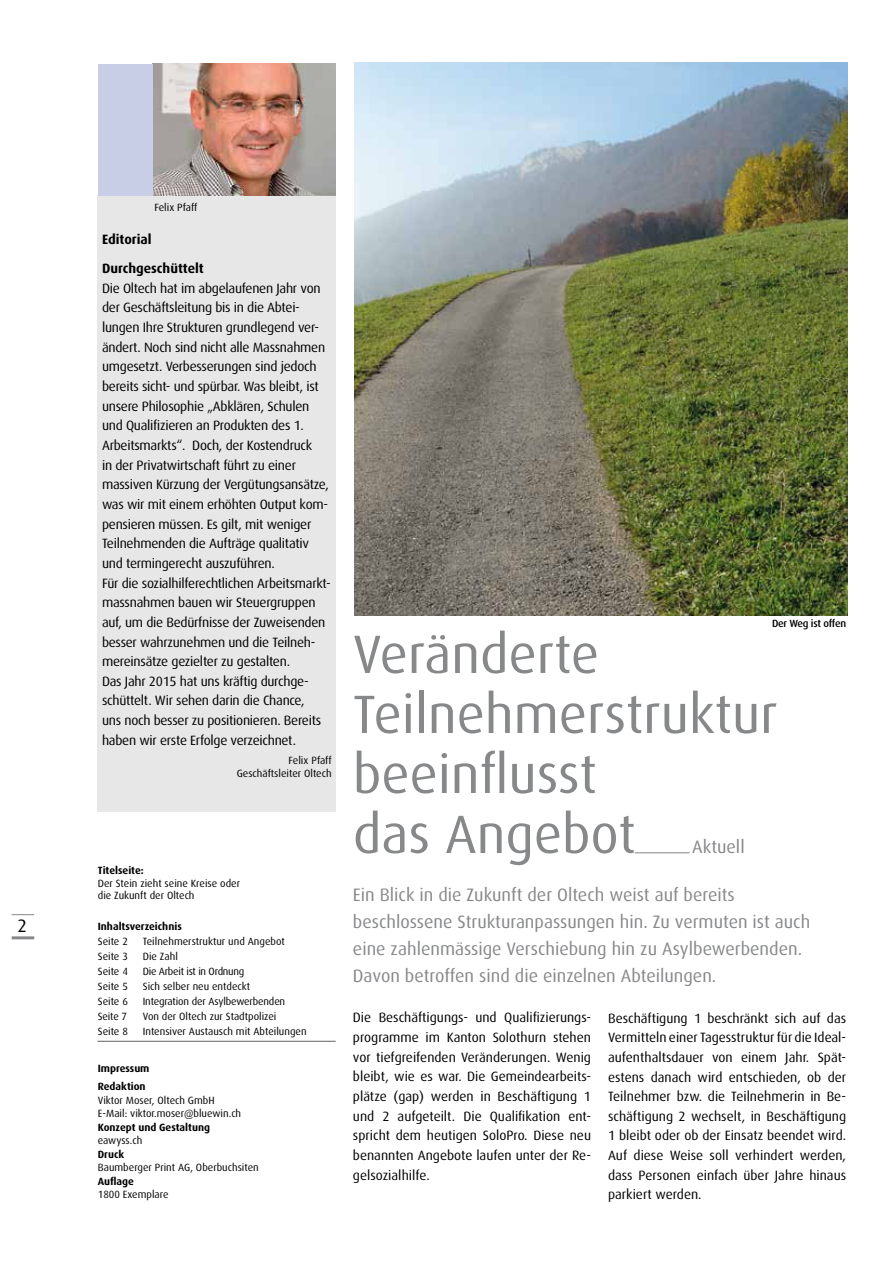
<style>
.page{position:relative;width:893px;height:1263px;background:#fff}
.page>*{position:absolute;margin:0;border:0;box-sizing:border-box;transform-origin:0 0}
.t1{font:54px/60px "Dax OT";color:#87888a}
.t2{font:18px/27px "Dax OT";color:#87888a}
.t3{font:18px "Dax OT";color:#000}
.t4{font:13.5px/19.6px "Dax OT";letter-spacing:-.02em;color:#000;text-align:justify}
.t5{font:700 13.5px/28.7px "Dax OT";color:#000}
.t6{font:10.5px/12.6px "Dax OT";color:#000}
.t7{font:700 10.5px/18px "Dax OT";color:#000}
.t8{font:10.5px "Dax OT";letter-spacing:-.025em;color:#000}
.t9{font:500 10.5px "Dax OT";letter-spacing:-.025em;color:#000}
</style>
<div class="page">
<svg style="left:12px;top:914px;width:22px;height:1px"></svg>
<hr style="left:12px;top:936px;width:22px;height:3px;background:#87888a">
<div style="left:98px;top:195px;width:238px;height:617px;background:#e7e7e8"></div>
<hr style="left:98px;top:1041px;width:238px;height:1px;background:#707172">
<img style="left:152px;top:64px;width:184px;height:132px">
<div style="left:98px;top:64px;width:54px;height:132px;background:#c8cee6"></div>
<hr style="left:635px;top:852px;width:55px;height:1px;background:#87888a">
<img style="left:354px;top:63px;width:493px;height:552px">
<h2 class="t3" style="left:17px;top:908px;width:11px">2</h2>
<p class="t6" style="left:154px;top:199px;width:45px">Felix Pfaff</p>
<p class="t5" style="left:102px;top:223px;width:103px">Editorial<br>Durchgeschüttelt</p>
<p class="t4" style="left:102px;top:276px;width:230px;text-align:left">Die Oltech hat im abgelaufenen Jahr von der Geschäftsleitung bis in die Abtei&shy;lungen Ihre Strukturen grundlegend ver&shy;ändert. Noch sind nicht alle Massnahmen umgesetzt. Verbesserungen sind jedoch bereits sicht- und spürbar. Was bleibt, ist unsere Philosophie „Abklären, Schulen und Qualifizieren an Produkten des 1.<br>Arbeitsmarkts“. Doch, der Kostendruck<br>in der Privatwirtschaft führt zu einer massiven Kürzung der Vergütungsansätze, was wir mit einem erhöhten Output kom&shy;pensieren müssen. Es gilt, mit weniger Teilnehmenden die Aufträge qualitativ und termingerecht auszuführen.<br>Für die sozialhilferechtlichen Arbeitsmarkt&shy;massnahmen bauen wir Steuergruppen auf, um die Bedürfnisse der Zuweisenden besser wahrzunehmen und die Teilneh&shy;mereinsätze gezielter zu gestalten.<br>Das Jahr 2015 hat uns kräftig durchge&shy;schüttelt. Wir sehen darin die Chance,<br>uns noch besser zu positionieren. Bereits haben wir erste Erfolge verzeichnet.</p>
<p class="t6" style="left:237px;top:752px;width:96px;text-align:right">Felix Pfaff<br>Geschäftsleiter Oltech</p>
<p class="t7" style="left:98px;top:859px;width:47px">Titelseite:</p>
<p class="t6" style="left:98px;top:875px;width:144px">Der Stein zieht seine Kreise oder die Zukunft der Oltech</p>
<p class="t7" style="left:98px;top:915px;width:86px">Inhaltsverzeichnis</p>
<p class="t6" style="left:98px;top:933px;width:32px">Seite 2</p>
<p class="t6" style="left:143px;top:933px;width:144px">Teilnehmerstruktur und Angebot</p>
<p class="t6" style="left:98px;top:948px;width:32px">Seite 3</p>
<p class="t6" style="left:143px;top:948px;width:37px">Die Zahl</p>
<p class="t6" style="left:98px;top:963px;width:32px">Seite 4</p>
<p class="t8" style="left:143px;top:961px;width:103px">Die Arbeit ist in Ordnung</p>
<p class="t6" style="left:98px;top:978px;width:32px">Seite 5</p>
<p class="t6" style="left:143px;top:978px;width:109px">Sich selber neu entdeckt</p>
<p class="t6" style="left:98px;top:993px;width:32px">Seite 6</p>
<p class="t6" style="left:143px;top:993px;width:144px">Integration der Asylbewerbenden</p>
<p class="t6" style="left:98px;top:1008px;width:31px">Seite 7</p>
<p class="t6" style="left:143px;top:1008px;width:135px">Von der Oltech zur Stadtpolizei</p>
<p class="t6" style="left:98px;top:1023px;width:32px">Seite 8</p>
<p class="t6" style="left:143px;top:1023px;width:165px">Intensiver Austausch mit Abteilungen</p>
<p class="t7" style="left:98px;top:1058px;width:53px">Impressum<br>Redaktion</p>
<p class="t6" style="left:98px;top:1092px;width:145px;line-height:13.5px">Viktor Moser, Oltech GmbH<br>E-Mail: viktor.moser@bluewin.ch</p>
<p class="t7" style="left:98px;top:1116px;width:114px">Konzept und Gestaltung</p>
<p class="t6" style="left:98px;top:1132px;width:46px">eawyss.ch</p>
<p class="t7" style="left:98px;top:1143px;width:28px">Druck</p>
<p class="t6" style="left:98px;top:1159px;width:162px">Baumberger Print AG, Oberbuchsiten</p>
<p class="t7" style="left:98px;top:1170px;width:38px">Auflage</p>
<p class="t6" style="left:98px;top:1186px;width:72px">1800 Exemplare</p>
<p class="t9" style="left:772px;top:613px;width:76px">Der Weg ist offen</p>
<h1 class="t1" style="left:353px;top:614px;width:426px">Veränderte<br>Teilnehmerstruktur beeinflusst<br>das Angebot</h1>
<h2 class="t2" style="left:353px;top:878px;width:459px">Ein Blick in die Zukunft der Oltech weist auf bereits beschlossene Strukturanpassungen hin. Zu vermuten ist auch eine zahlenmässige Verschiebung hin zu Asylbewerbenden.<br>Davon betroffen sind die einzelnen Abteilungen.</h2>
<h2 class="t2" style="left:692px;top:830px;width:54px">Aktuell</h2>
<p class="t4" style="left:353px;top:1005px;width:240px">Die Beschäftigungs- und Qualifizierungs&shy;programme im Kanton Solothurn stehen vor tiefgreifenden Veränderungen. Wenig bleibt, wie es war. Die Gemeindearbeits&shy;plätze (gap) werden in Beschäftigung 1 und 2 aufgeteilt. Die Qualifikation ent&shy;spricht dem heutigen SoloPro. Diese neu benannten Angebote laufen unter der Re&shy;gelsozialhilfe.</p>
<p class="t4" style="left:608px;top:1005px;width:240px">Beschäftigung 1 beschränkt sich auf das Vermitteln einer Tagesstruktur für die Ideal&shy;aufenthaltsdauer von einem Jahr. Spät&shy;estens danach wird entschieden, ob der Teilnehmer bzw. die Teilnehmerin in Be&shy;schäftigung 2 wechselt, in Beschäftigung 1 bleibt oder ob der Einsatz beendet wird.<br>Auf diese Weise soll verhindert werden, dass Personen einfach über Jahre hinaus parkiert werden.</p>
</div>
